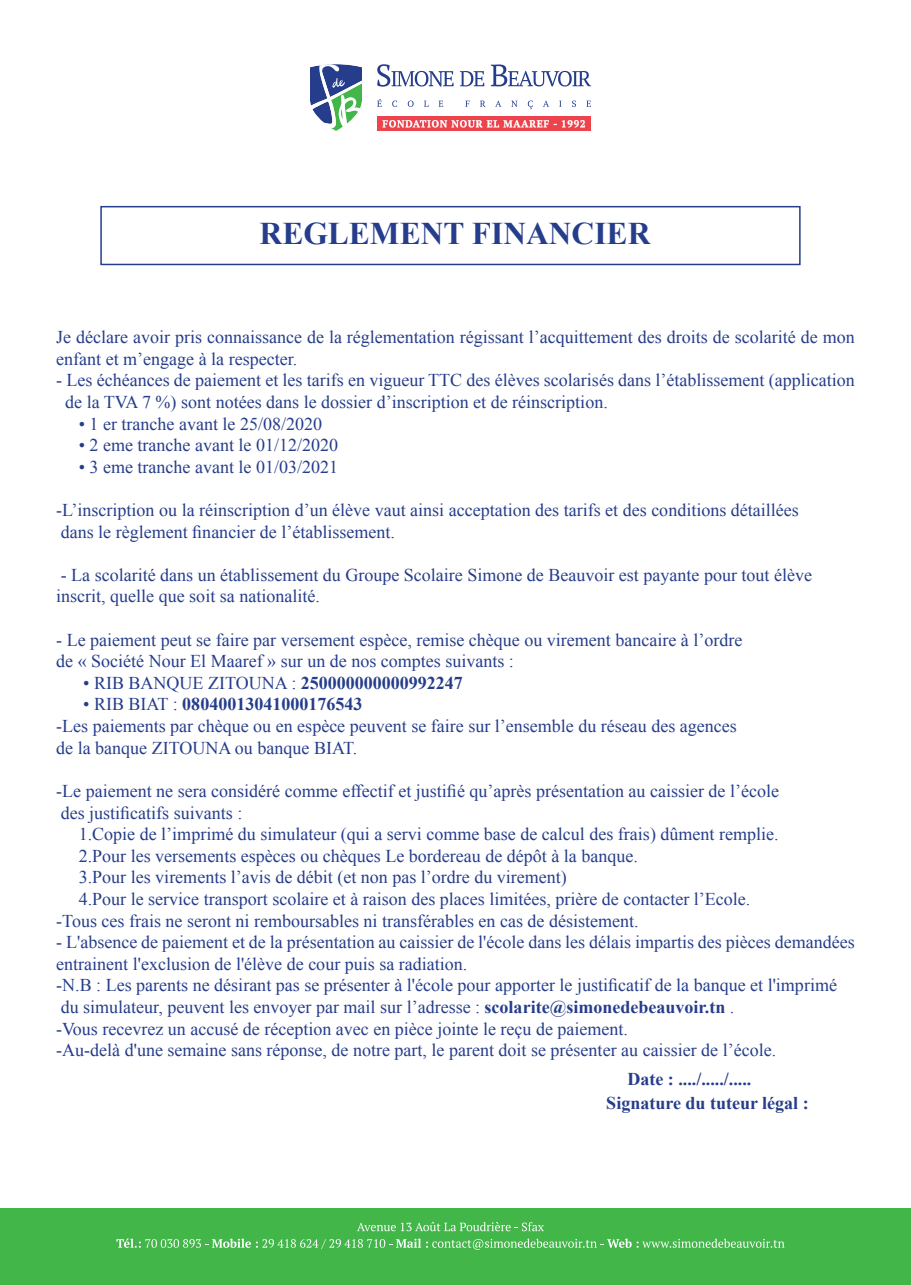
<style>
.page{position:relative;width:911px;height:1285px;background:#fff}
.page>*{position:absolute;margin:0;border:0;box-sizing:border-box;transform-origin:0 0}
.t1{font:700 31.5px "Times New Roman";color:#253d8b}
.t2{font:18px/21.6px "Times New Roman";color:#253d8b}
.t3{font:700 18px/24px "Times New Roman";color:#253d8b}
.s1{font-weight:700}
</style>
<div class="page">
<div style="left:0;top:1208px;width:910px;height:76px;background:#42b649"></div>
<svg style="left:357px;top:1221px;width:187px;height:10px"></svg>
<svg style="left:116px;top:1238px;width:668px;height:11px"></svg>
<svg style="left:310px;top:64px;width:52px;height:67px"></svg>
<svg style="left:377px;top:64px;width:76px;height:23px"></svg>
<svg style="left:460px;top:71px;width:24px;height:15px"></svg>
<svg style="left:491px;top:64px;width:100px;height:22px"></svg>
<svg style="left:377px;top:99px;width:4px;height:8px"></svg>
<svg style="left:392px;top:101px;width:5px;height:6px"></svg>
<svg style="left:408px;top:101px;width:5px;height:6px"></svg>
<svg style="left:424px;top:101px;width:4px;height:6px"></svg>
<svg style="left:438px;top:101px;width:5px;height:6px"></svg>
<svg style="left:465px;top:101px;width:4px;height:6px"></svg>
<svg style="left:480px;top:101px;width:5px;height:6px"></svg>
<svg style="left:495px;top:101px;width:6px;height:6px"></svg>
<svg style="left:511px;top:101px;width:6px;height:6px"></svg>
<svg style="left:528px;top:101px;width:4px;height:8px"></svg>
<svg style="left:543px;top:101px;width:6px;height:6px"></svg>
<svg style="left:559px;top:101px;width:2px;height:6px"></svg>
<svg style="left:572px;top:101px;width:4px;height:6px"></svg>
<svg style="left:586px;top:101px;width:5px;height:6px"></svg>
<div style="left:377px;top:117px;width:214px;height:14px;background:#ee434d"></div>
<svg style="left:382px;top:120px;width:203px;height:8px"></svg>
<div style="left:100px;top:206px;width:700px;height:59px;border:2px solid #253d8b"></div>
<h1 class="t1" style="left:260px;top:211px;width:392px">REGLEMENT FINANCIER</h1>
<p class="t2" style="left:56px;top:326px;width:800px">Je déclare avoir pris connaissance de la réglementation régissant l’acquittement des droits de scolarité de mon enfant et m’engage à la respecter.</p>
<p class="t2" style="left:65px;top:369px;width:791px;text-indent:-9px">- Les échéances de paiement et les tarifs en vigueur TTC des élèves scolarisés dans l’établissement (application de la TVA 7 %) sont notées dans le dossier d’inscription et de réinscription.</p>
<p class="t2" style="left:79px;top:412px;width:245px">• 1 er tranche avant le 25/08/2020</p>
<p class="t2" style="left:79px;top:434px;width:261px">• 2 eme tranche avant le 01/12/2020</p>
<p class="t2" style="left:79px;top:455px;width:261px">• 3 eme tranche avant le 01/03/2021</p>
<p class="t2" style="left:56px;top:499px;width:744px">-L’inscription ou la réinscription d’un élève vaut ainsi acceptation des tarifs et des conditions détaillées dans le règlement financier de l’établissement.</p>
<p class="t2" style="left:56px;top:563px;width:757px">- La scolarité dans un établissement du Groupe Scolaire Simone de Beauvoir est payante pour tout élève inscrit, quelle que soit sa nationalité.</p>
<p class="t2" style="left:56px;top:628px;width:687px">- Le paiement peut se faire par versement espèce, remise chèque ou virement bancaire à l’ordre de « Société Nour El Maaref » sur un de nos comptes suivants :</p>
<p class="t2" style="left:83px;top:671px;width:381px">• RIB BANQUE ZITOUNA : <span class="s1">250000000000992247</span></p>
<p class="t2" style="left:56px;top:693px;width:682px;text-indent:27px">• RIB BIAT : <span class="s1">08040013041000176543<br></span>-Les paiements par chèque ou en espèce peuvent se faire sur l’ensemble du réseau des agences de la banque ZITOUNA ou banque BIAT.</p>
<p class="t2" style="left:56px;top:779px;width:724px">-Le paiement ne sera considéré comme effectif et justifié qu’après présentation au caissier de l’école des justificatifs suivants :</p>
<p class="t2" style="left:79px;top:823px;width:701px">1.Copie de l’imprimé du simulateur (qui a servi comme base de calcul des frais) dûment remplie.</p>
<p class="t2" style="left:79px;top:844px;width:560px">2.Pour les versements espèces ou chèques Le bordereau de dépôt à la banque.</p>
<p class="t2" style="left:79px;top:866px;width:489px">3.Pour les virements l’avis de débit (et non pas l’ordre du virement)</p>
<p class="t2" style="left:79px;top:887px;width:673px">4.Pour le service transport scolaire et à raison des places limitées, prière de contacter l’Ecole.</p>
<p class="t2" style="left:56px;top:909px;width:584px">-Tous ces frais ne seront ni remboursables ni transférables en cas de désistement.</p>
<p class="t2" style="left:56px;top:931px;width:800px">- L'absence de paiement et de la présentation au caissier de l'école dans les délais impartis des pièces demandées entrainent l'exclusion de l'élève de cour puis sa radiation.<br>-N.B : Les parents ne désirant pas se présenter à l'école pour apporter le justificatif de la banque et l'imprimé du simulateur, peuvent les envoyer par mail sur l’adresse : <span class="s1">scolarite@simonedebeauvoir.tn</span> .<br>-Vous recevrez un accusé de réception avec en pièce jointe le reçu de paiement.<br>-Au-delà d'une semaine sans réponse, de notre part, le parent doit se présenter au caissier de l’école.</p>
<p class="t3" style="left:606px;top:1066px;width:204px;text-indent:21px">Date : ..../...../.....<br>Signature du tuteur légal :</p>
</div>
